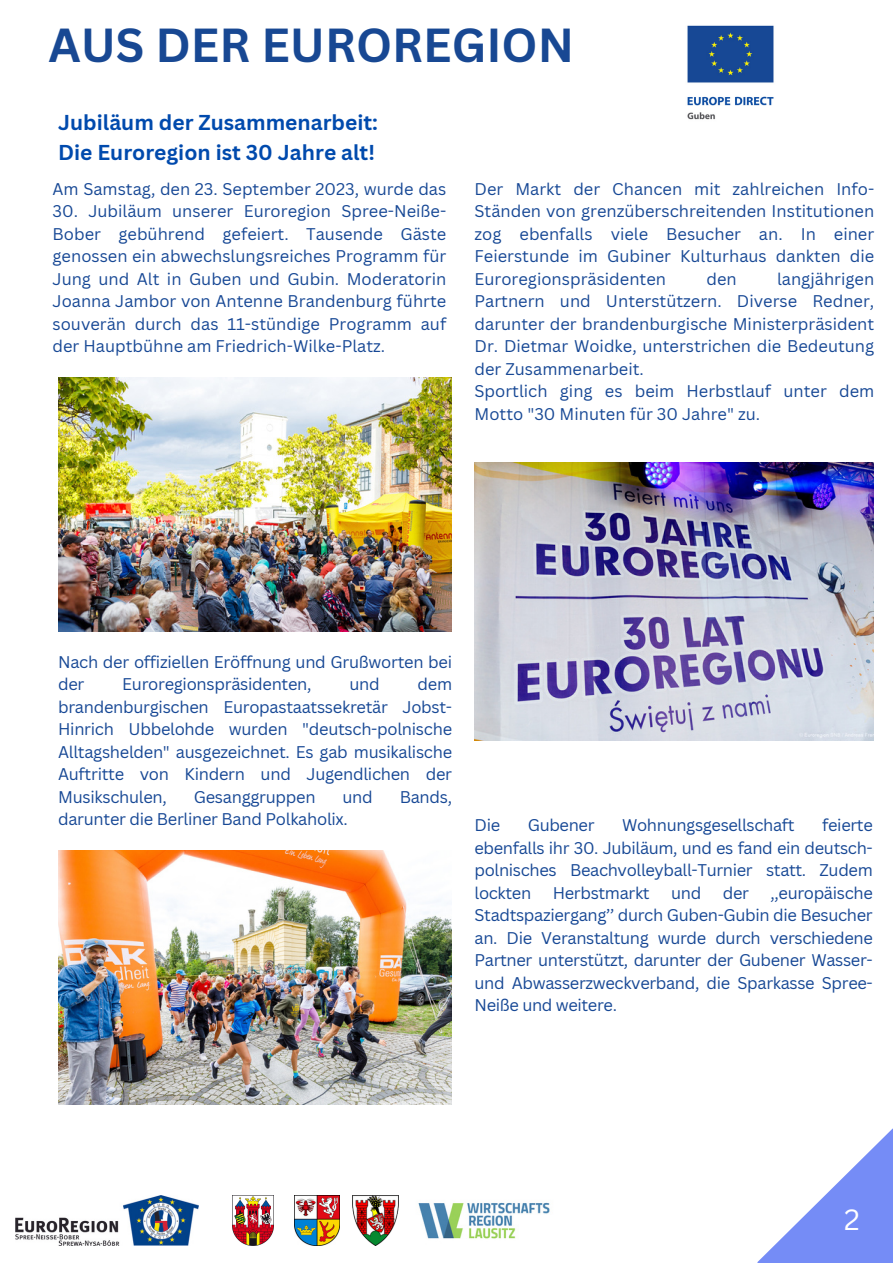
<style>
.page{position:relative;width:893px;height:1264px;background:#fff}
.page>*{position:absolute;margin:0;border:0;box-sizing:border-box;transform-origin:0 0}
.t1{font:700 46.5px "Canva Sans";color:#184893}
.t2{font:28.5px "Canva Sans";color:#fff}
.t3{font:700 21px "Canva Sans";color:#004aad}
.t4{font:16.5px/22.5px "Canva Sans";letter-spacing:-.02em;color:#174895;text-align:justify}
.t5{font:16.5px/22.5px "Canva Sans";color:#174895}
</style>
<div class="page">
<svg style="left:757px;top:1129px;width:135px;height:133px"></svg>
<img style="left:15px;top:1195px;width:184px;height:50px">
<img style="left:233px;top:1195px;width:40px;height:50px">
<img style="left:295px;top:1195px;width:45px;height:50px">
<img style="left:352px;top:1195px;width:46px;height:50px">
<img style="left:418px;top:1202px;width:132px;height:37px">
<img style="left:58px;top:377px;width:393px;height:254px">
<img style="left:687px;top:25px;width:87px;height:95px">
<img style="left:474px;top:462px;width:399px;height:279px">
<img style="left:58px;top:850px;width:393px;height:254px">
<p class="t1" style="left:48px;top:12px;width:527px">AUS DER EUROREGION</p>
<p class="t3" style="left:58px;top:108px;width:321px">Jubiläum der Zusammenarbeit:</p>
<p class="t3" style="left:58px;top:137px;width:318px">Die Euroregion ist 30 Jahre alt!</p>
<p class="t5" style="left:53px;top:177px;width:395px">Am Samstag, den 23. September 2023, wurde das</p>
<p class="t4" style="left:53px;top:199px;width:395px">30. Jubiläum unserer Euroregion Spree-Neiße-Bober gebührend gefeiert. Tausende Gäste genossen ein abwechslungsreiches Programm für Jung und Alt in Guben und Gubin. Moderatorin Joanna Jambor von Antenne Brandenburg führte souverän durch das 11-stündige Programm auf der Hauptbühne am Friedrich-Wilke-Platz.</p>
<p class="t4" style="left:474px;top:177px;width:401px">Der Markt der Chancen mit zahlreichen Info-Ständen von grenzüberschreitenden Institutionen zog ebenfalls viele Besucher an. In einer Feierstunde im Gubiner Kulturhaus dankten die Euroregionspräsidenten</p>
<p class="t4" style="left:474px;top:267px;width:401px;text-indent:302px">langjährigen Partnern und Unterstützern. Diverse Redner, darunter der brandenburgische Ministerpräsident Dr. Dietmar Woidke, unterstrichen die Bedeutung der Zusammenarbeit.</p>
<p class="t5" style="left:474px;top:380px;width:401px">Sportlich ging es beim Herbstlauf unter dem<br>Motto "30 Minuten für 30 Jahre" zu.</p>
<p class="t4" style="left:706px;top:267px;width:32px">den</p>
<p class="t4" style="left:58px;top:650px;width:395px">Nach der offiziellen Eröffnung und Grußworten bei der</p>
<p class="t4" style="left:58px;top:672px;width:395px;text-indent:359px">dem brandenburgischen Europastaatssekretär Jobst-Hinrich Ubbelohde wurden "deutsch-polnische Alltagshelden" ausgezeichnet. Es gab musikalische Auftritte von Kindern und Jugendlichen der Musikschulen,</p>
<p class="t4" style="left:122px;top:672px;width:191px">Euroregionspräsidenten,</p>
<p class="t4" style="left:349px;top:672px;width:32px">und</p>
<p class="t4" style="left:194px;top:785px;width:123px">Gesanggruppen</p>
<p class="t4" style="left:342px;top:785px;width:32px">und</p>
<p class="t4" style="left:399px;top:785px;width:54px">Bands,</p>
<p class="t4" style="left:58px;top:807px;width:291px">darunter die Berliner Band Polkaholix.</p>
<p class="t4" style="left:474px;top:813px;width:400px;text-indent:347px">feierte ebenfalls ihr 30. Jubiläum, und es fand ein deutsch&shy;polnisches Beachvolleyball-Turnier statt. Zudem lockten</p>
<p class="t4" style="left:474px;top:813px;width:27px">Die</p>
<p class="t4" style="left:527px;top:813px;width:68px">Gubener</p>
<p class="t4" style="left:622px;top:813px;width:174px">Wohnungsgesellschaft</p>
<p class="t4" style="left:474px;top:881px;width:400px;text-indent:296px">,,europäische Stadtspaziergang’’ durch Guben-Gubin die Besucher an. Die Veranstaltung wurde durch verschiedene Partner unterstützt, darunter der Gubener Wasser&shy;und Abwasserzweckverband, die Sparkasse Spree-Neiße und weitere.</p>
<p class="t4" style="left:552px;top:881px;width:98px">Herbstmarkt</p>
<p class="t4" style="left:671px;top:881px;width:32px">und</p>
<p class="t4" style="left:722px;top:881px;width:28px">der</p>
<p class="t2" style="left:844px;top:1199px;width:17px">2</p>
</div>
